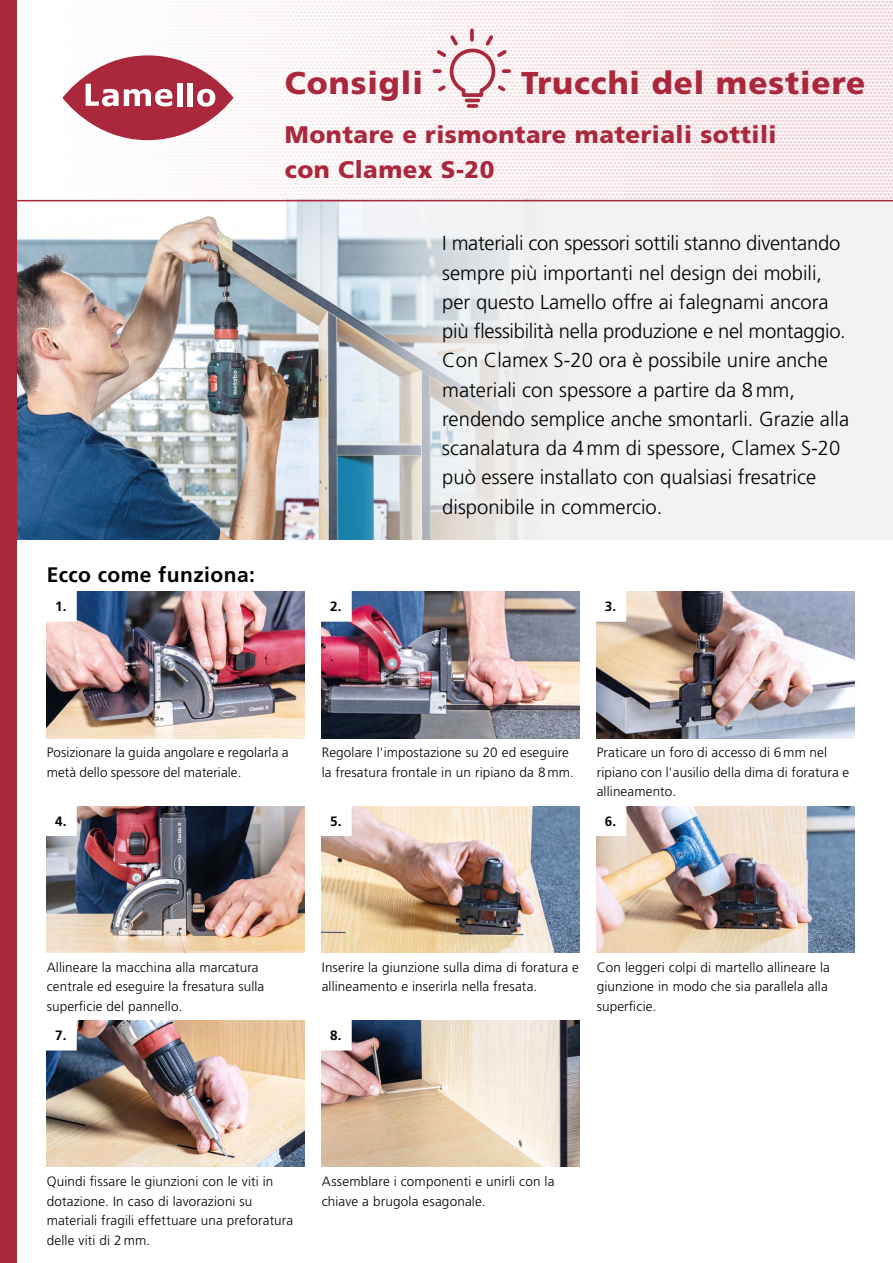
<style>
.page{position:relative;width:893px;height:1263px;background:#fff}
.page>*{position:absolute;margin:0;border:0;box-sizing:border-box;transform-origin:0 0}
.t1{font:900 31.5px "Frutiger LT Pro";letter-spacing:.03em;color:#ab273b}
.t2{font:900 24px/34.5px "Frutiger LT Pro";letter-spacing:.02em;color:#ab273b}
.t3{font:700 21px "Frutiger LT Pro";letter-spacing:.02em;color:#000}
.t4{font:300 20.25px/29.2px "Frutiger LT Pro";color:#000}
.t5{font:300 13.5px/19.5px "Frutiger LT Pro";letter-spacing:.01em;color:#000}
.t6{font:700 13.5px "Frutiger LT Pro";color:#000}
</style>
<div class="page">
<img style="left:17px;top:201px;width:345px;height:339px">
<svg style="left:362px;top:201px;width:531px;height:339px;fill:#f2f2f2"></svg>
<svg style="left:17px;top:0;width:876px;height:200px"></svg>
<svg style="left:63px;top:55px;width:170px;height:85px;background:#b74758"></svg>
<div style="left:177px;top:83px;width:6px;height:23px;background:#fff"></div>
<div style="left:188px;top:83px;width:5px;height:23px;background:#fff"></div>
<svg style="left:197px;top:89px;width:18px;height:18px"></svg>
<svg style="left:86px;top:84px;width:86px;height:22px"></svg>
<img style="left:47px;top:806px;width:258px;height:146px">
<div style="left:47px;top:806px;width:28px;height:28px;background:#fff"></div>
<img style="left:47px;top:1021px;width:258px;height:146px">
<div style="left:47px;top:1020px;width:28px;height:29px;background:#fff"></div>
<img style="left:47px;top:592px;width:258px;height:146px">
<div style="left:47px;top:592px;width:28px;height:28px;background:#fff"></div>
<div style="left:45px;top:590px;width:32px;height:32px;border:3px solid #fff"></div>
<img style="left:322px;top:806px;width:258px;height:146px">
<img style="left:322px;top:1021px;width:258px;height:146px">
<img style="left:597px;top:806px;width:258px;height:146px">
<div style="left:322px;top:806px;width:28px;height:28px;background:#fff"></div>
<div style="left:322px;top:1020px;width:28px;height:29px;background:#fff"></div>
<div style="left:596px;top:806px;width:29px;height:28px;background:#fff"></div>
<img style="left:322px;top:592px;width:258px;height:146px">
<img style="left:597px;top:592px;width:258px;height:146px">
<div style="left:322px;top:592px;width:28px;height:28px;background:#fff"></div>
<div style="left:320px;top:590px;width:32px;height:32px;border:3px solid #fff"></div>
<div style="left:596px;top:592px;width:29px;height:28px;background:#fff"></div>
<div style="left:0;top:0;width:17px;height:1263px;background:#ab273b"></div>
<hr style="left:0;top:200px;width:893px;height:1px;background:#ab273b">
<svg style="left:434px;top:32px;width:76px;height:76px"></svg>
<h1 class="t1" style="left:285px;top:64px;width:140px">Consigli</h1>
<h1 class="t1" style="left:521px;top:64px;width:346px">Trucchi del mestiere</h1>
<h2 class="t2" style="left:285px;top:117px;width:493px">Montare e rismontare materiali sottili con Clamex S-20</h2>
<h3 class="t3" style="left:47px;top:562px;width:210px">Ecco come funziona:</h3>
<p class="t6" style="left:55px;top:598px;width:13px">1.</p>
<p class="t4" style="left:442px;top:229px;width:408px">I materiali con spessori sottili stanno diventando sempre più importanti nel design dei mobili, per questo Lamello offre ai falegnami ancora più flessibilità nella produzione e nel montaggio.<br>Con Clamex S-20 ora è possibile unire anche materiali con spessore a partire da 8mm, rendendo semplice anche smontarli. Grazie alla scanalatura da 4mm di spessore, Clamex S-20 può essere installato con qualsiasi fresatrice disponibile in commercio.</p>
<p class="t6" style="left:330px;top:598px;width:13px">2.</p>
<p class="t6" style="left:605px;top:598px;width:13px">3.</p>
<p class="t5" style="left:47px;top:743px;width:243px">Posizionare la guida angolare e regolarla a metà dello spessore del materiale.</p>
<p class="t6" style="left:55px;top:813px;width:13px">4.</p>
<p class="t5" style="left:322px;top:743px;width:254px">Regolare l'impostazione su 20 ed eseguire la fresatura frontale in un ripiano da 8 mm.</p>
<p class="t6" style="left:330px;top:813px;width:13px">5.</p>
<p class="t5" style="left:597px;top:743px;width:254px">Praticare un foro di accesso di 6 mm nel ripiano con l'ausilio della dima di foratura e allineamento.</p>
<p class="t6" style="left:605px;top:813px;width:13px">6.</p>
<p class="t5" style="left:47px;top:957px;width:219px">Allineare la macchina alla marcatura centrale ed eseguire la fresatura sulla superficie del pannello.</p>
<p class="t5" style="left:322px;top:957px;width:259px">Inserire la giunzione sulla dima di foratura e allineamento e inserirla nella fresata.</p>
<p class="t6" style="left:55px;top:1027px;width:13px">7.</p>
<p class="t6" style="left:330px;top:1027px;width:13px">8.</p>
<p class="t5" style="left:597px;top:957px;width:235px">Con leggeri colpi di martello allineare la giunzione in modo che sia parallela alla superficie.</p>
<p class="t5" style="left:47px;top:1172px;width:248px">Quindi fissare le giunzioni con le viti in dotazione. In caso di lavorazioni su materiali fragili effettuare una preforatura delle viti di 2 mm.</p>
<p class="t5" style="left:322px;top:1172px;width:234px">Assemblare i componenti e unirli con la chiave a brugola esagonale.</p>
</div>
